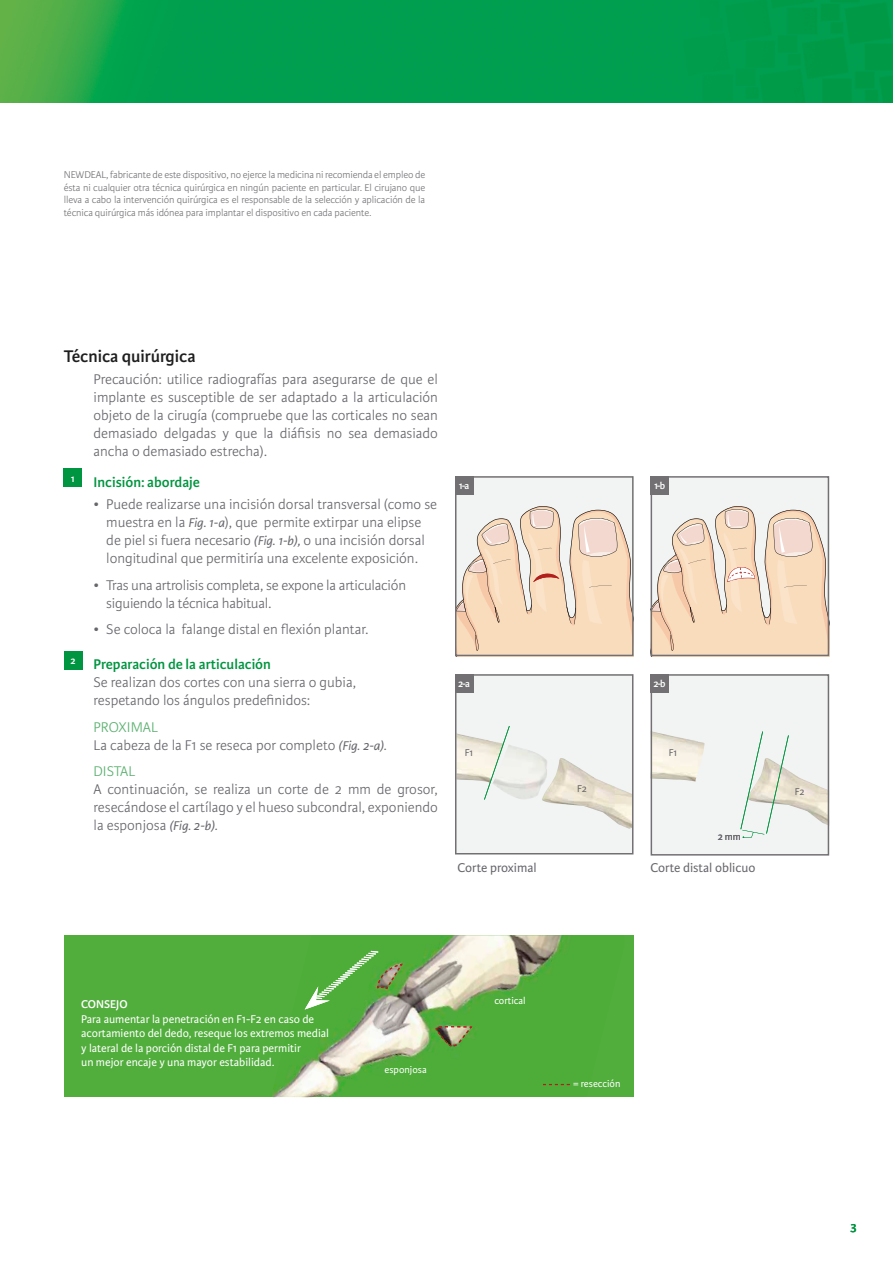
<style>
.page{position:relative;width:893px;height:1263px;background:#fff}
.page>*{position:absolute;margin:0;border:0;box-sizing:border-box;transform-origin:0 0}
.t1{font:600 18px "Karmina Sans Basic";color:#1f1e1f}
.t2{font:300 15px/18px "Karmina Sans Basic";color:#68666c}
.t3{font:600 15px "Karmina Sans Basic";color:#009540}
.t4{font:300 15px "Karmina Sans Basic";color:#5cb171}
.t5{font:13.5px "Karmina Sans Basic";color:#68666c}
.t6{font:600 13.5px "Karmina Sans Basic";color:#009540}
.t7{font:12px/14.4px "Karmina Sans Basic";color:#fff}
.t8{font:600 12px "Karmina Sans Basic";color:#fff}
.t9{font:300 10.5px/12.6px "Karmina Sans Basic";letter-spacing:-.01em;color:#747377;text-align:justify}
.t10{font:10.5px "Karmina Sans Basic";color:#fff}
.t11{font:600 10.5px "Karmina Sans Basic";color:#fff}
.t12{font:10.5px "Karmina Sans Basic";color:#68666c}
.s1{font-weight:400;font-style:italic;font-size:13.5px}
.s2{color:#5cb171}
</style>
<div class="page">
<div style="left:64px;top:935px;width:570px;height:162px;background:#51ad3c"></div>
<img style="left:273px;top:1097px;width:39px;height:1px">
<img style="left:272px;top:935px;width:298px;height:162px">
<img style="left:633px;top:794px;width:1px;height:33px">
<svg style="left:0;top:0;width:893px;height:102px;background:#089f4d"></svg>
<div style="left:64px;top:469px;width:18px;height:18px;background:#009540"></div>
<div style="left:64px;top:651px;width:18px;height:18px;background:#009540"></div>
<svg style="left:435px;top:1026px;width:37px;height:20px"></svg>
<svg style="left:305px;top:951px;width:98px;height:58px"></svg>
<svg style="left:543px;top:1084px;width:27px;height:1px"></svg>
<svg style="left:455px;top:476px;width:179px;height:180px"></svg>
<svg style="left:651px;top:476px;width:178px;height:180px"></svg>
<div style="left:455px;top:476px;width:18px;height:18px;background:#727072"></div>
<div style="left:651px;top:476px;width:18px;height:18px;background:#727072"></div>
<svg style="left:651px;top:674px;width:178px;height:181px"></svg>
<svg style="left:455px;top:674px;width:178px;height:180px"></svg>
<div style="left:455px;top:674px;width:18px;height:18px;background:#727072"></div>
<div style="left:651px;top:674px;width:18px;height:18px;background:#727072"></div>
<p class="t9" style="left:64px;top:168px;width:363px">NEWDEAL, fabricante de este dispositivo, no ejerce la medicina ni recomienda el empleo de ésta ni cualquier otra técnica quirúrgica en ningún paciente en particular. El cirujano que lleva a cabo la intervención quirúrgica es el responsable de la selección y aplicación de la técnica quirúrgica más idónea para implantar el dispositivo en cada paciente.</p>
<p class="t1" style="left:64px;top:346px;width:133px">Técnica quirúrgica</p>
<p class="t2" style="left:94px;top:370px;width:346px;text-align:justify">Precaución: utilice radiografías para asegurarse de que el implante es susceptible de ser adaptado a la articulación objeto de la cirugía (compruebe que las corticales no sean demasiado delgadas y que la diáfisis no sea demasiado ancha o demasiado estrecha).</p>
<p class="t3" style="left:94px;top:473px;width:108px">Incisión: abordaje</p>
<p class="t2" style="left:94px;top:495px;width:345px;text-align:center">• Puede realizarse una incisión dorsal transversal (como se muestra en la <span class="s1">Fig. 1-a</span>), que permite extirpar una elipse<br>de piel si fuera necesario <span class="s1">(Fig. 1-b),</span> o una incisión dorsal longitudinal que permitiría una excelente exposición.</p>
<p class="t2" style="left:106px;top:576px;width:301px;text-indent:-13px">• Tras una artrolisis completa, se expone la articulación siguiendo la técnica habitual.</p>
<p class="t2" style="left:94px;top:620px;width:276px">• Se coloca la falange distal en flexión plantar.</p>
<p class="t3" style="left:94px;top:656px;width:179px">Preparación de la articulación</p>
<p class="t2" style="left:94px;top:673px;width:264px">Se realizan dos cortes con una sierra o gubia, respetando los ángulos predefinidos:</p>
<p class="t2" style="left:94px;top:718px;width:295px"><span class="s2">PROXIMAL<br></span>La cabeza de la F1 se reseca por completo <span class="s1">(Fig. 2-a).</span></p>
<p class="t4" style="left:94px;top:763px;width:43px">DISTAL</p>
<p class="t2" style="left:94px;top:780px;width:346px;text-align:justify">A continuación, se realiza un corte de 2 mm de grosor, resecándose el cartílago y el hueso subcondral, exponiendo la esponjosa <span class="s1">(Fig. 2-b).</span></p>
<p class="t11" style="left:71px;top:472px;width:6px">1</p>
<p class="t11" style="left:71px;top:655px;width:7px">2</p>
<p class="t11" style="left:459px;top:480px;width:12px">1-a</p>
<p class="t11" style="left:654px;top:480px;width:13px">1-b</p>
<p class="t11" style="left:458px;top:678px;width:13px">2-a</p>
<p class="t11" style="left:653px;top:678px;width:14px">2-b</p>
<p class="t12" style="left:465px;top:747px;width:10px">F1</p>
<p class="t12" style="left:577px;top:782px;width:11px">F2</p>
<p class="t12" style="left:669px;top:747px;width:10px">F1</p>
<p class="t12" style="left:718px;top:830px;width:25px">2 mm</p>
<p class="t5" style="left:458px;top:860px;width:80px">Corte proximal</p>
<p class="t5" style="left:651px;top:860px;width:106px">Corte distal oblicuo</p>
<p class="t12" style="left:795px;top:785px;width:11px">F2</p>
<p class="t8" style="left:81px;top:998px;width:48px">CONSEJO</p>
<p class="t7" style="left:81px;top:1012px;width:249px">Para aumentar la penetración en F1-F2 en caso de acortamiento del dedo, reseque los extremos medial y lateral de la porción distal de F1 para permitir<br>un mejor encaje y una mayor estabilidad.</p>
<p class="t10" style="left:385px;top:1063px;width:44px">esponjosa</p>
<p class="t10" style="left:494px;top:994px;width:33px">cortical</p>
<p class="t10" style="left:573px;top:1078px;width:49px">= resección</p>
<p class="t6" style="left:850px;top:1218px;width:8px">3</p>
</div>
